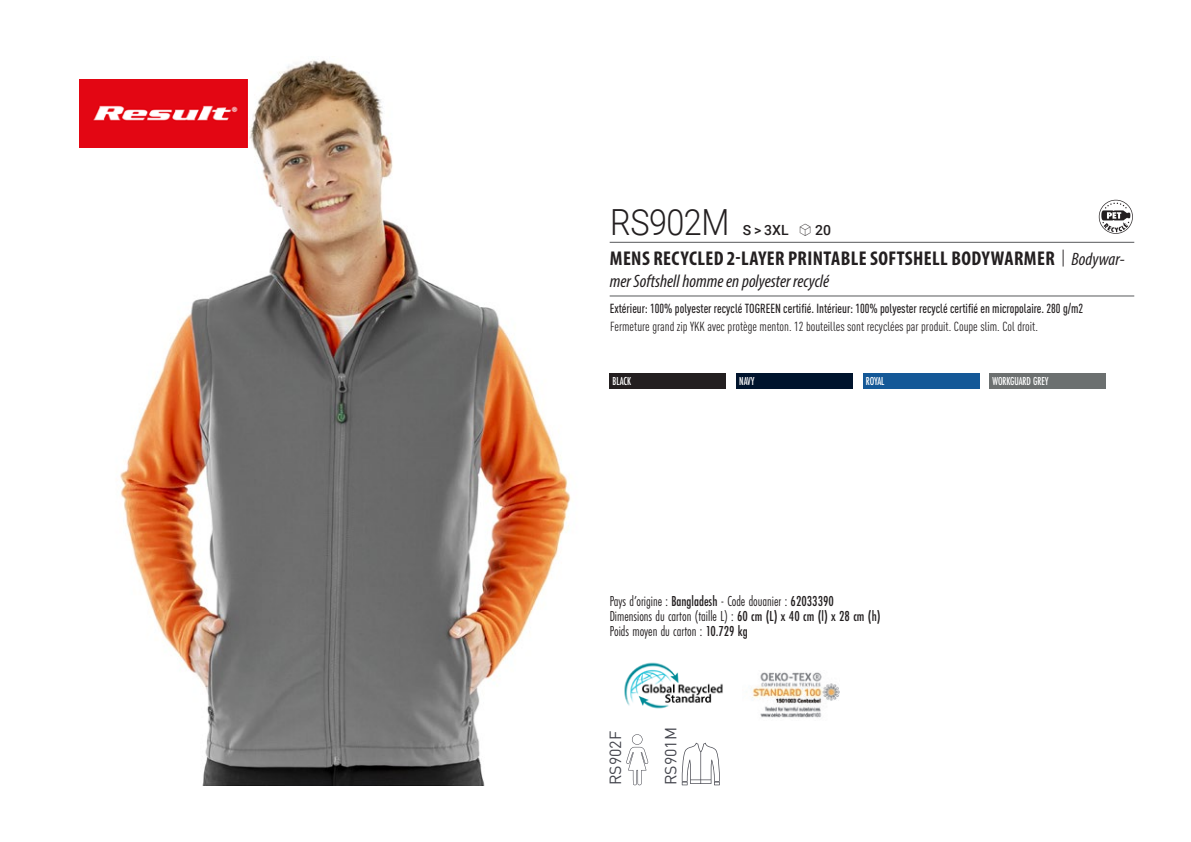
<style>
.page{position:relative;width:1191px;height:842px;background:#fff}
.page>*{position:absolute;margin:0;border:0;box-sizing:border-box;transform-origin:0 0}
.t1{font:300 36px "Roboto";letter-spacing:-.015em;color:#231f20;scale:.9 1}
.t2{font:700 condensed 20px "Myriad Pro";letter-spacing:.02em;color:#231f20}
.t3{font:italic 18px "Myriad Variable Concept";color:#231f20}
.t4{font:16px "DIN Pro";color:#43444c}
.t5{font:15px "Futura PT Cond";color:#231f20;scale:.95 1}
.t6{font:500 14px "Roboto";color:#231f20}
.grammage_2020{font:500 condensed 13px "DIN Pro";color:#231f20;scale:.95 1}
.t7{font:condensed 13px "DIN Pro";color:#231f20}
.Coloris_nuancier_bla{font:500 12px "Futura PT Cond";letter-spacing:-.01em;color:#fff;scale:.9 1}
.s1{font-family:"Linotype Shapeshifter";font-weight:400;font-size:16px}
.s2{font-family:"Roboto Condensed";font-weight:300;font-stretch:normal}
.s3{font-family:"Myriad Variable Concept";font-weight:400;font-style:italic;font-stretch:normal;font-size:18px}
.s4{font-weight:500}
</style>
<div class="page">
<img style="left:79px;top:60px;width:492px;height:725px">
<img style="left:79px;top:79px;width:169px;height:68px">
<div style="left:609px;top:373px;width:117px;height:16px;background:#231f20"></div>
<div style="left:736px;top:373px;width:116px;height:16px;background:#00142d"></div>
<div style="left:863px;top:373px;width:116px;height:16px;background:#145897"></div>
<div style="left:989px;top:373px;width:116px;height:16px;background:#6c7070"></div>
<svg style="left:626px;top:734px;width:22px;height:51px"></svg>
<svg style="left:682px;top:743px;width:37px;height:42px"></svg>
<svg style="left:1098px;top:200px;width:34px;height:34px"></svg>
<img style="left:624px;top:662px;width:99px;height:47px">
<img style="left:752px;top:672px;width:87px;height:46px">
<hr style="left:609px;top:242px;width:525px;height:1px;background:#57585a">
<hr style="left:609px;top:296px;width:525px;height:1px;background:#57585a">
<p class="t1" style="left:610px;top:197px;width:134px">RS902M</p>
<p class="t6" style="left:742px;top:220px;width:90px">S &gt; 3XL <span class="s1">S</span> 20</p>
<p class="t2" style="left:610px;top:246px;width:516px">MENS RECYCLED 2-LAYER PRINTABLE SOFTSHELL BODYWARMER <span class="s2">|</span> <span class="s3">Bodywar-</span></p>
<p class="t3" style="left:609px;top:271px;width:221px">mer Softshell homme en polyester recyclé</p>
<p class="grammage_2020" style="left:609px;top:299px;width:500px">Extérieur: 100% polyester recyclé TOGREEN certifié. Intérieur: 100% polyester recyclé certifié en micropolaire. 280 g/m2</p>
<p class="t7" style="left:610px;top:317px;width:429px">Fermeture grand zip YKK avec protège menton. 12 bouteilles sont recyclées par produit. Coupe slim. Col droit.</p>
<p class="Coloris_nuancier_bla" style="left:612px;top:374px;width:22px">BLACK</p>
<p class="Coloris_nuancier_bla" style="left:739px;top:374px;width:18px">NAVY</p>
<p class="Coloris_nuancier_bla" style="left:866px;top:374px;width:22px">ROYAL</p>
<p class="Coloris_nuancier_bla" style="left:992px;top:374px;width:64px">WORKGUARD GREY</p>
<p class="t5" style="left:609px;top:592px;width:237px">Pays d’origine : <span class="s4">Bangladesh</span> - Code douanier : <span class="s4">62033390</span></p>
<p class="t5" style="left:609px;top:607px;width:287px">Dimensions du carton (taille L) : <span class="s4">60 cm (L) x 40 cm (l) x 28 cm (h)</span></p>
<p class="t5" style="left:609px;top:622px;width:147px">Poids moyen du carton : <span class="s4">10.729 kg</span></p>
<p class="t4" style="left:602px;top:785px;width:56px;rotate:-90deg">RS902F</p>
<p class="t4" style="left:658px;top:785px;width:60px;rotate:-90deg">RS901M</p>
</div>
